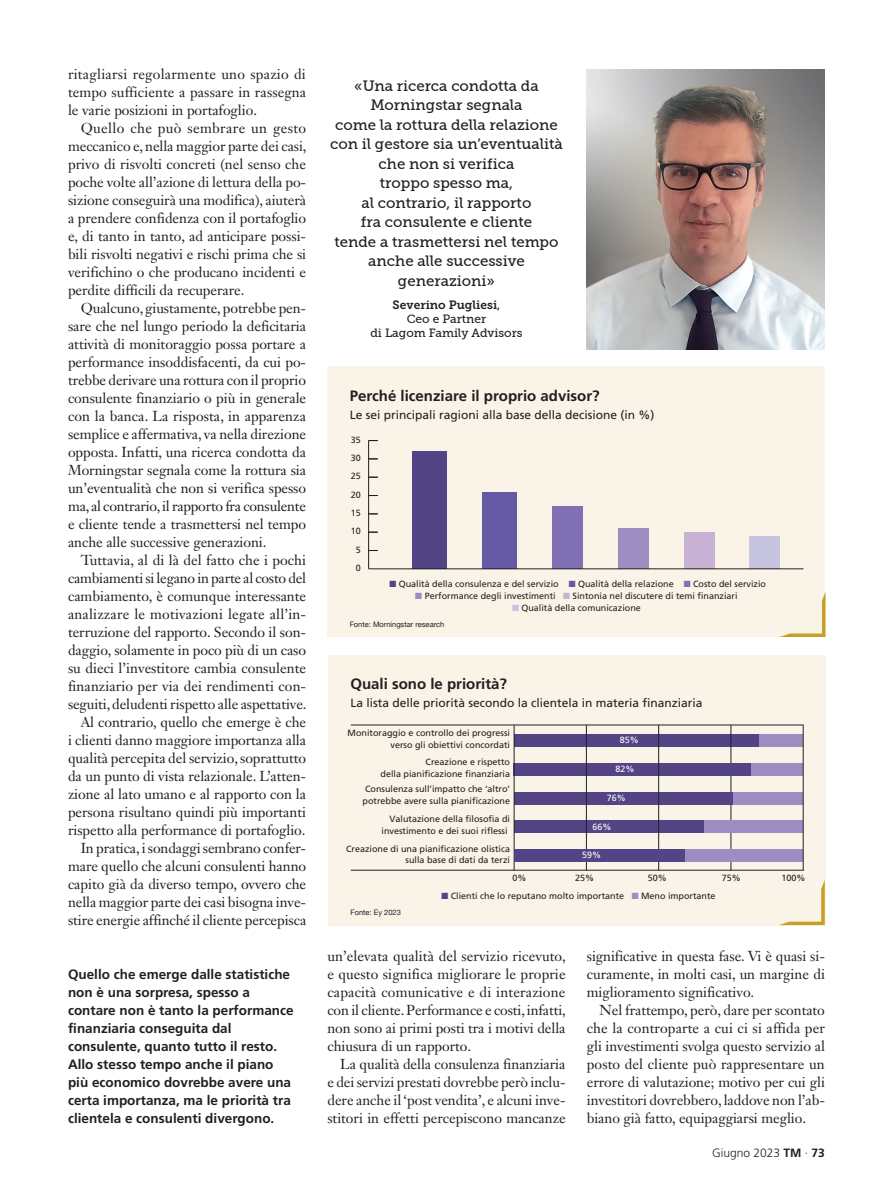
<style>
.page{position:relative;width:893px;height:1191px;background:#fff}
.page>*{position:absolute;margin:0;border:0;box-sizing:border-box;transform-origin:0 0}
.t1{font:15px/19.5px "Museo Slab 500";color:#231f20;text-align:center}
.t2{font:700 15px "Frutiger LT Std";color:#231f20}
.Testo_TM{font:14.25px/18px "Janson Text LT Std";letter-spacing:-.005em;color:#231f20;text-align:justify}
.Dida_tm{font:700 13.5px/18px "Frutiger LT Std";color:#231f20}
.t3{font:12px "Frutiger LT Std";color:#231f20}
.t4{font:12px "Museo Slab 500";color:#231f20}
.t5{font:12px "Museo Slab 700";color:#231f20}
.t6{font:300 12px "Frutiger LT Std";color:#231f20}
.t7{font:9px/11.7px "Frutiger LT Std";color:#231f20;text-align:right}
.t8{font:9px "Frutiger LT Std";color:#fff}
.t9{font:7.5px "Helvetica Neue";color:#231f20}
.s1{font-family:"Museo Slab 500"}
.s2{color:#534485}
.s3{color:#6558a5}
.s4{color:#7f71b3}
.s5{color:#9c8dc3}
.s6{color:#c7b2d5}
.s7{color:#c6c4e1}
.s8{font-weight:700}
</style>
<div class="page">
<img style="left:587px;top:70px;width:238px;height:280px">
<div style="left:327px;top:367px;width:498px;height:270px;background:#f9f4e7"></div>
<hr style="left:368px;top:440px;width:1px;height:129px;background:#231f20">
<div style="left:750px;top:536px;width:30px;height:33px;background:#c6c4e1"></div>
<div style="left:684px;top:532px;width:30px;height:37px;background:#c7b2d5"></div>
<div style="left:618px;top:528px;width:30px;height:41px;background:#9c8dc3"></div>
<div style="left:552px;top:506px;width:31px;height:63px;background:#7f71b3"></div>
<div style="left:482px;top:492px;width:35px;height:77px;background:#6558a5"></div>
<div style="left:412px;top:451px;width:35px;height:118px;background:#534485"></div>
<hr style="left:369px;top:568px;width:434px;height:1px;background:#231f20">
<svg style="left:780px;top:593px;width:45px;height:44px"></svg>
<div style="left:328px;top:655px;width:498px;height:270px;background:#f9f4e7"></div>
<div style="left:751px;top:763px;width:52px;height:12px;background:#9c8dc3"></div>
<div style="left:514px;top:734px;width:246px;height:13px;background:#534485"></div>
<hr style="left:351px;top:724px;width:453px;height:1px;background:#231f20">
<hr style="left:731px;top:725px;width:1px;height:145px;background:#231f20">
<div style="left:514px;top:820px;width:191px;height:13px;background:#534485"></div>
<div style="left:514px;top:792px;width:220px;height:12px;background:#534485"></div>
<div style="left:684px;top:849px;width:119px;height:12px;background:#9c8dc3"></div>
<div style="left:705px;top:820px;width:98px;height:13px;background:#9c8dc3"></div>
<div style="left:734px;top:792px;width:69px;height:12px;background:#9c8dc3"></div>
<div style="left:514px;top:763px;width:237px;height:12px;background:#534485"></div>
<div style="left:760px;top:734px;width:43px;height:13px;background:#9c8dc3"></div>
<hr style="left:351px;top:870px;width:453px;height:1px;background:#231f20">
<hr style="left:586px;top:725px;width:1px;height:145px;background:#231f20">
<hr style="left:658px;top:725px;width:1px;height:145px;background:#231f20">
<hr style="left:803px;top:725px;width:1px;height:145px;background:#231f20">
<hr style="left:514px;top:725px;width:1px;height:145px;background:#231f20">
<div style="left:514px;top:849px;width:170px;height:12px;background:#534485"></div>
<svg style="left:779px;top:880px;width:46px;height:45px"></svg>
<p class="Testo_TM" style="left:68px;top:64px;width:240px">ritagliarsi regolarmente uno spazio di tempo sufficiente a passare in rassegna le varie posizioni in portafoglio.</p>
<p class="Testo_TM" style="left:68px;top:118px;width:240px;text-indent:13px">Quello che può sembrare un gesto meccanico e, nella maggior parte dei casi, privo di risvolti concreti (nel senso che poche volte all’azione di lettura della po&shy;sizione conseguirà una modifica), aiuterà a prendere confidenza con il portafoglio e, di tanto in tanto, ad anticipare possi&shy;bili risvolti negativi e rischi prima che si verifichino o che producano incidenti e perdite difficili da recuperare.</p>
<p class="Testo_TM" style="left:68px;top:298px;width:240px;text-indent:13px">Qualcuno, giustamente, potrebbe pen&shy;sare che nel lungo periodo la deficitaria attività di monitoraggio possa portare a performance insoddisfacenti, da cui po&shy;trebbe derivare una rottura con il proprio consulente finanziario o più in generale con la banca. La risposta, in apparenza semplice e affermativa, va nella direzione opposta. Infatti, una ricerca condotta da Morningstar segnala come la rottura sia un’eventualità che non si verifica spesso ma, al contrario, il rapporto fra consulente e cliente tende a trasmettersi nel tempo anche alle successive generazioni.</p>
<p class="Testo_TM" style="left:68px;top:550px;width:240px;text-indent:13px">Tuttavia, al di là del fatto che i pochi cambiamenti si legano in parte al costo del cambiamento, è comunque interessante analizzare le motivazioni legate all’in&shy;terruzione del rapporto. Secondo il son&shy;daggio, solamente in poco più di un caso su dieci l’investitore cambia consulente finanziario per via dei rendimenti con&shy;seguiti, deludenti rispetto alle aspettative.</p>
<p class="Testo_TM" style="left:68px;top:712px;width:240px;text-indent:13px">Al contrario, quello che emerge è che i clienti danno maggiore importanza alla qualità percepita del servizio, soprattutto da un punto di vista relazionale. L’atten&shy;zione al lato umano e al rapporto con la persona risultano quindi più importanti rispetto alla performance di portafoglio.</p>
<p class="Testo_TM" style="left:68px;top:838px;width:240px;text-indent:13px">In pratica, i sondaggi sembrano confer&shy;mare quello che alcuni consulenti hanno capito già da diverso tempo, ovvero che nella maggior parte dei casi bisogna inve&shy;stire energie affinché il cliente percepisca</p>
<p class="Dida_tm" style="left:68px;top:965px;width:227px">Quello che emerge dalle statistiche non è una sorpresa, spesso a contare non è tanto la performance finanziaria conseguita dal consulente, quanto tutto il resto.<br>Allo stesso tempo anche il piano più economico dovrebbe avere una certa importanza, ma le priorità tra clientela e consulenti divergono.</p>
<p class="t1" style="left:354px;top:76px;width:186px">«Una ricerca condotta da<br>Morningstar segnala</p>
<p class="t1" style="left:330px;top:115px;width:234px">come la rottura della relazione con il gestore sia un’eventualità</p>
<p class="t1" style="left:379px;top:154px;width:137px">che non si verifica</p>
<p class="t1" style="left:380px;top:173px;width:135px">troppo spesso ma,</p>
<p class="t1" style="left:362px;top:193px;width:171px">al contrario, il rapporto</p>
<p class="t1" style="left:361px;top:212px;width:173px">fra consulente e cliente</p>
<p class="t1" style="left:334px;top:232px;width:226px">tende a trasmettersi nel tempo</p>
<p class="t1" style="left:368px;top:251px;width:158px">anche alle successive generazioni»</p>
<p class="t5" style="left:393px;top:297px;width:109px">Severino Pugliesi<span class="s1">,</span></p>
<p class="t4" style="left:407px;top:312px;width:81px">Ceo e Partner</p>
<p class="t4" style="left:370px;top:326px;width:154px">di Lagom Family Advisors</p>
<p class="t2" style="left:350px;top:386px;width:252px">Perché licenziare il proprio advisor?</p>
<p class="t3" style="left:350px;top:407px;width:306px">Le sei principali ragioni alla base della decisione (in %)</p>
<p class="t7" style="left:351px;top:434px;width:12px">35</p>
<p class="t7" style="left:351px;top:452px;width:12px">30</p>
<p class="t7" style="left:351px;top:470px;width:12px">25</p>
<p class="t7" style="left:351px;top:489px;width:12px">20</p>
<p class="t7" style="left:351px;top:507px;width:12px">15</p>
<p class="t7" style="left:351px;top:525px;width:12px">10</p>
<p class="t7" style="left:356px;top:544px;width:7px">5</p>
<p class="t7" style="left:356px;top:562px;width:7px">0</p>
<p class="t7" style="left:389px;top:578px;width:378px"><span class="s2">■</span> Qualità della consulenza e del servizio <span class="s3">■</span> Qualità della relazione <span class="s4">■</span> Costo del servizio</p>
<p class="t7" style="left:415px;top:590px;width:324px"><span class="s5">■</span> Performance degli investimenti <span class="s6">■</span> Sintonia nel discutere di temi finanziari</p>
<p class="t7" style="left:512px;top:602px;width:130px"><span class="s7">■</span> Qualità della comunicazione</p>
<p class="t9" style="left:350px;top:618px;width:96px">Fonte: Morningstar research</p>
<p class="t2" style="left:350px;top:674px;width:158px">Quali sono le priorità?</p>
<p class="t3" style="left:350px;top:695px;width:354px">La lista delle priorità secondo la clientela in materia finanziaria</p>
<p class="t7" style="left:348px;top:727px;width:164px">Monitoraggio e controllo dei progressi verso gli obiettivi concordati</p>
<p class="t7" style="left:380px;top:756px;width:131px">Creazione e rispetto<br>della pianificazione finanziaria</p>
<p class="t7" style="left:362px;top:783px;width:149px;text-align:left">Consulenza sull’impatto che ‘altro’ potrebbe avere sulla pianificazione</p>
<p class="t7" style="left:381px;top:813px;width:130px">Valutazione della filosofia di investimento e dei suoi riflessi</p>
<p class="t7" style="left:346px;top:842px;width:166px">Creazione di una pianificazione olistica sulla base di dati da terzi</p>
<p class="t8" style="left:620px;top:735px;width:21px">85%</p>
<p class="t8" style="left:616px;top:763px;width:21px">82%</p>
<p class="t8" style="left:607px;top:792px;width:21px">76%</p>
<p class="t8" style="left:592px;top:821px;width:21px">66%</p>
<p class="t8" style="left:582px;top:849px;width:21px">59%</p>
<p class="t7" style="left:512px;top:871px;width:16px">0%</p>
<p class="t7" style="left:575px;top:871px;width:21px">25%</p>
<p class="t7" style="left:648px;top:871px;width:21px">50%</p>
<p class="t7" style="left:722px;top:871px;width:21px">75%</p>
<p class="t7" style="left:781px;top:871px;width:26px">100%</p>
<p class="t9" style="left:350px;top:907px;width:52px">Fonte: Ey 2023</p>
<p class="t7" style="left:441px;top:890px;width:276px"><span class="s2">■</span> Clienti che lo reputano molto importante <span class="s5">■</span> Meno importante</p>
<p class="Testo_TM" style="left:327px;top:946px;width:240px">un’elevata qualità del servizio ricevuto, e questo significa migliorare le proprie capacità comunicative e di interazione con il cliente. Performance e costi, infatti, non sono ai primi posti tra i motivi della chiusura di un rapporto.</p>
<p class="Testo_TM" style="left:327px;top:1054px;width:240px;text-indent:13px">La qualità della consulenza finanziaria e dei servizi prestati dovrebbe però inclu&shy;dere anche il ‘post vendita’, e alcuni inve&shy;stitori in effetti percepiscono mancanze</p>
<p class="Testo_TM" style="left:587px;top:946px;width:240px">significative in questa fase. Vi è quasi si&shy;curamente, in molti casi, un margine di miglioramento significativo.</p>
<p class="Testo_TM" style="left:587px;top:1000px;width:240px;text-indent:13px">Nel frattempo, però, dare per scontato che la controparte a cui ci si affida per gli investimenti svolga questo servizio al posto del cliente può rappresentare un errore di valutazione; motivo per cui gli investitori dovrebbero, laddove non l’ab&shy;biano già fatto, equipaggiarsi meglio.</p>
<p class="t6" style="left:712px;top:1146px;width:114px">Giugno 2023 <span class="s8">TM</span> · <span class="s8">73</span></p>
</div>
